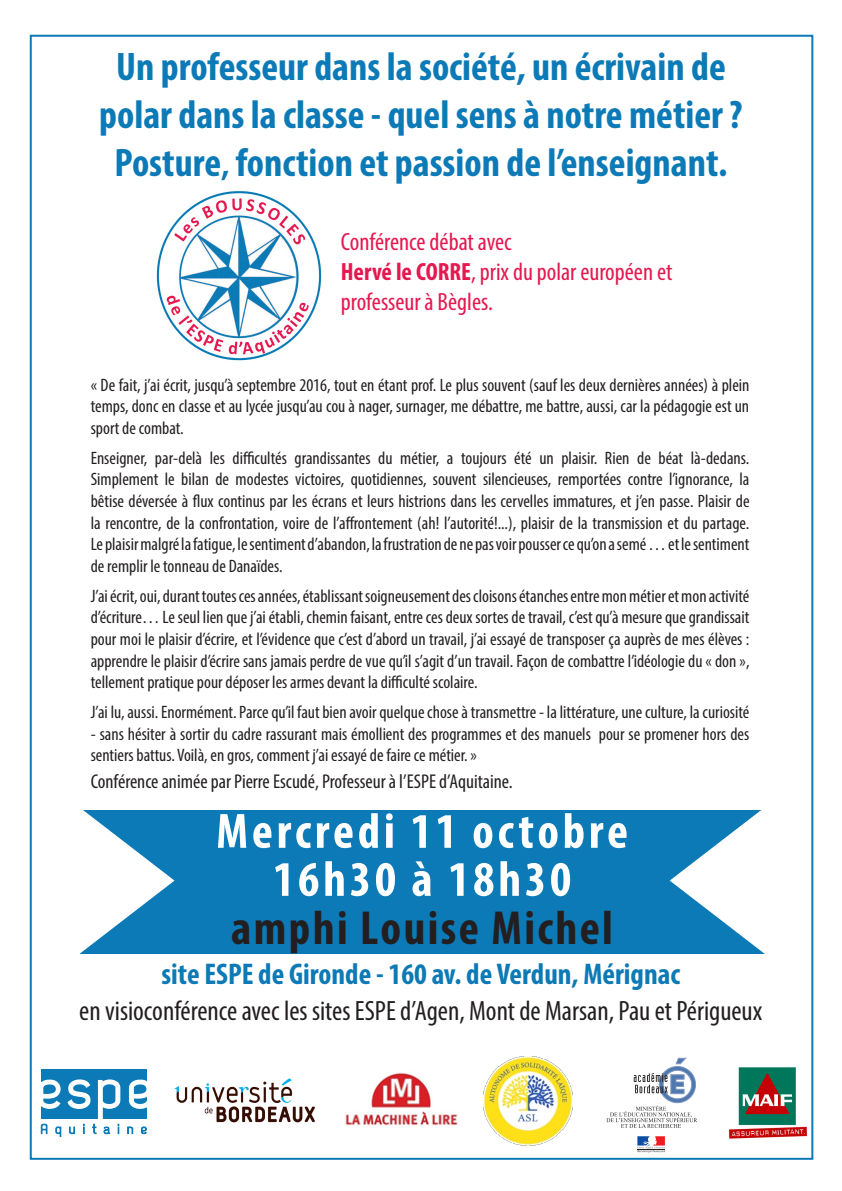
<style>
.page{position:relative;width:842px;height:1191px;background:#fff}
.page>*{position:absolute;margin:0;border:0;box-sizing:border-box;transform-origin:0 0}
.t1{font:700 condensed 50px "Myriad Pro";letter-spacing:.075em;color:#fff}
.t2{font:700 condensed 48px "Myriad Pro";letter-spacing:.05em;color:#231f20}
.t3{font:700 condensed 40px/48px "Myriad Pro";color:#0c7ab6;text-align:center}
.t4{font:700 condensed 30px "Myriad Pro";color:#0d7ab5}
.t5{font:condensed 28px "Myriad Pro";color:#231f20}
.t6{font:condensed 25px/30px "Myriad Pro";color:#e5184f}
.t7{font:condensed 20px "Myriad Pro";color:#231f20}
.t8{font:condensed 18px/21.6px "Myriad Pro";color:#231f20;text-align:justify}
.s1{font-size:35px}
.s2{font-weight:700}
</style>
<div class="page">
<img style="left:156px;top:191px;width:166px;height:170px">
<img style="left:345px;top:1073px;width:113px;height:53px">
<svg style="left:637px;top:1136px;width:28px;height:16px"></svg>
<svg style="left:606px;top:1057px;width:91px;height:71px"></svg>
<div style="left:41px;top:1069px;width:106px;height:49px;background:#0c7ab6"></div>
<svg style="left:41px;top:1079px;width:20px;height:29px"></svg>
<svg style="left:129px;top:1079px;width:18px;height:29px"></svg>
<svg style="left:41px;top:1123px;width:7px;height:11px"></svg>
<svg style="left:55px;top:1126px;width:6px;height:11px"></svg>
<svg style="left:68px;top:1079px;width:52px;height:55px"></svg>
<svg style="left:127px;top:1126px;width:6px;height:8px"></svg>
<svg style="left:141px;top:1126px;width:6px;height:8px"></svg>
<div style="left:35px;top:1082px;width:7px;height:23px;background:#fff"></div>
<img style="left:484px;top:1056px;width:88px;height:89px">
<img style="left:728px;top:1067px;width:80px;height:72px">
<img style="left:174px;top:1078px;width:141px;height:45px">
<div style="left:80px;top:810px;width:684px;height:143px;background:#0c7ab6"></div>
<svg style="left:670px;top:810px;width:95px;height:144px"></svg>
<svg style="left:80px;top:810px;width:94px;height:144px"></svg>
<p class="t3" style="left:99px;top:42px;width:645px">Un professeur dans la société, un écrivain de polar dans la classe - quel sens à notre métier ?</p>
<p class="t3" style="left:115px;top:138px;width:614px">Posture<span class="s1">,</span> fonction et passion de l’enseignant.</p>
<p class="t6" style="left:341px;top:226px;width:172px">Conférence débat avec</p>
<p class="t6" style="left:341px;top:256px;width:333px"><span class="s2">Hervé le CORRE</span>, prix du polar européen et professeur à Bègles.</p>
<p class="t8" style="left:91px;top:373px;width:660px">« De fait, j’ai écrit, jusqu’à septembre 2016, tout en étant prof. Le plus souvent (sauf les deux dernières années) à plein temps, donc en classe et au lycée jusqu’au cou à nager, surnager, me débattre, me battre, aussi, car la pédagogie est un sport de combat.</p>
<p class="t8" style="left:91px;top:447px;width:660px">Enseigner, par-delà les difficultés grandissantes du métier, a toujours été un plaisir. Rien de béat là-dedans.<br>Simplement le bilan de modestes victoires, quotidiennes, souvent silencieuses, remportées contre l’ignorance, la bêtise déversée à flux continus par les écrans et leurs histrions dans les cervelles immatures, et j’en passe. Plaisir de la rencontre, de la confrontation, voire de l’affrontement (ah! l’autorité!...), plaisir de la transmission et du partage.<br>Le plaisir malgré la fatigue, le sentiment d’abandon, la frustration de ne pas voir pousser ce qu’on a semé … et le sentiment de remplir le tonneau de Danaïdes.</p>
<p class="t8" style="left:91px;top:585px;width:660px">J’ai écrit, oui, durant toutes ces années, établissant soigneusement des cloisons étanches entre mon métier et mon activité d’écriture… Le seul lien que j’ai établi, chemin faisant, entre ces deux sortes de travail, c’est qu’à mesure que grandissait pour moi le plaisir d’écrire, et l’évidence que c’est d’abord un travail, j’ai essayé de transposer ça auprès de mes élèves : apprendre le plaisir d’écrire sans jamais perdre de vue qu’il s’agit d’un travail. Façon de combattre l’idéologie du « don », tellement pratique pour déposer les armes devant la difficulté scolaire.</p>
<p class="t8" style="left:91px;top:701px;width:660px">J’ai lu, aussi. Enormément. Parce qu’il faut bien avoir quelque chose à transmettre - la littérature, une culture, la curiosité</p>
<p class="t8" style="left:91px;top:723px;width:660px">- sans hésiter à sortir du cadre rassurant mais émollient des programmes et des manuels pour se promener hors des sentiers battus. Voilà, en gros, comment j’ai essayé de faire ce métier. »</p>
<p class="t7" style="left:91px;top:769px;width:424px">Conférence animée par Pierre Escudé, Professeur à l’ESPE d’Aquitaine.</p>
<p class="t1" style="left:216px;top:800px;width:413px">Mercredi 11 octobre</p>
<p class="t1" style="left:273px;top:848px;width:300px">16h30 à 18h30</p>
<p class="t2" style="left:231px;top:898px;width:383px">amphi Louise Michel</p>
<p class="t4" style="left:161px;top:955px;width:520px">site ESPE de Gironde - 160 av. de Verdun, Mérignac</p>
<p class="t5" style="left:79px;top:994px;width:684px">en visioconférence avec les sites ESPE d’Agen, Mont de Marsan, Pau et Périgueux</p>
</div>
